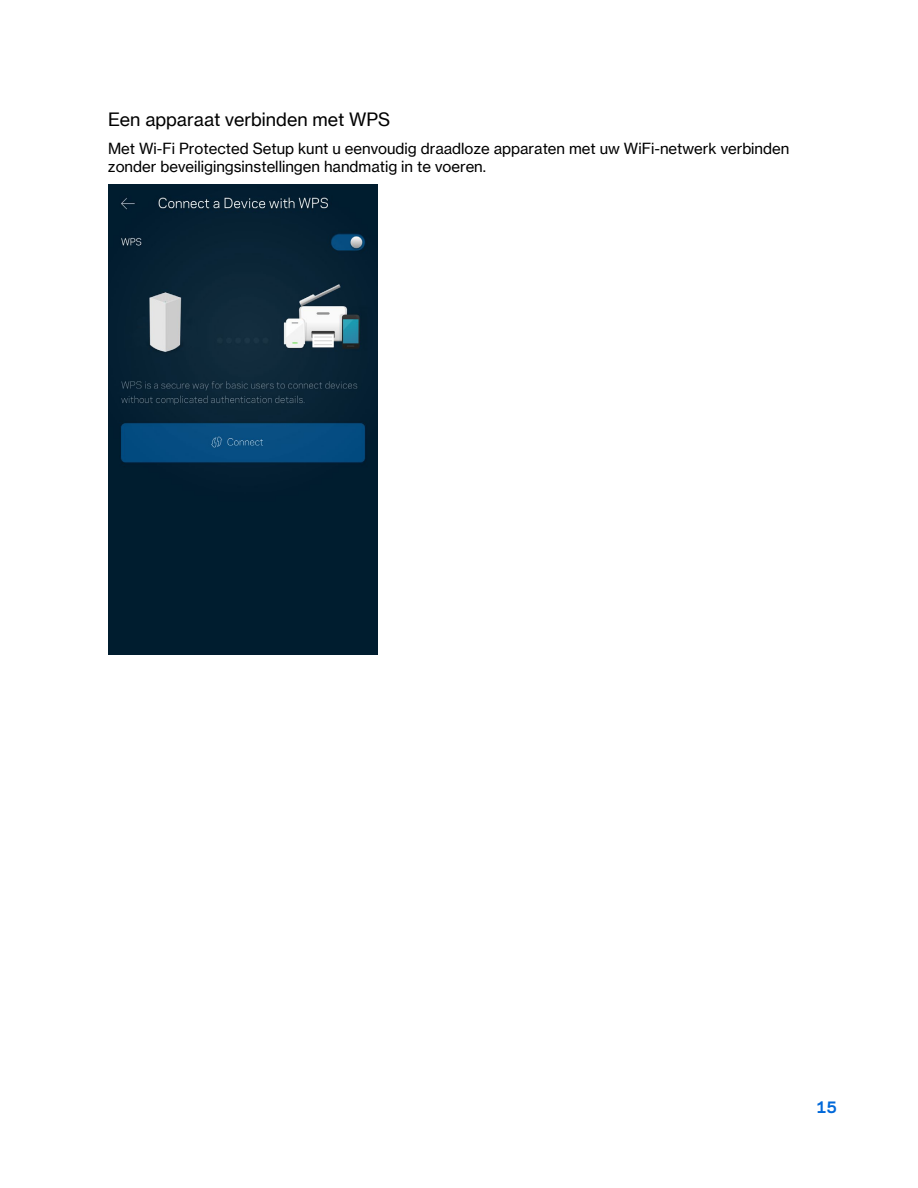
<style>
.page{position:relative;width:918px;height:1188px;background:#fff}
.page>*{position:absolute;margin:0;border:0;box-sizing:border-box;transform-origin:0 0}
.t1{font:18px "Neue Haas Grotesk Text Pro";color:#000}
.t2{font:15px/18.3px "Neue Haas Grotesk Text Pro";color:#000}
.t3{font:700 15px "Galaxie Polaris";color:#0068d9}
</style>
<div class="page">
<img style="left:108px;top:185px;width:270px;height:469px">
<h3 class="t1" style="left:108px;top:108px;width:284px">Een apparaat verbinden met WPS</h3>
<p class="t2" style="left:108px;top:139px;width:683px">Met Wi-Fi Protected Setup kunt u eenvoudig draadloze apparaten met uw WiFi-netwerk verbinden zonder beveiligingsinstellingen handmatig in te voeren.</p>
<p class="t3" style="left:816px;top:1096px;width:23px">15</p>
</div>
